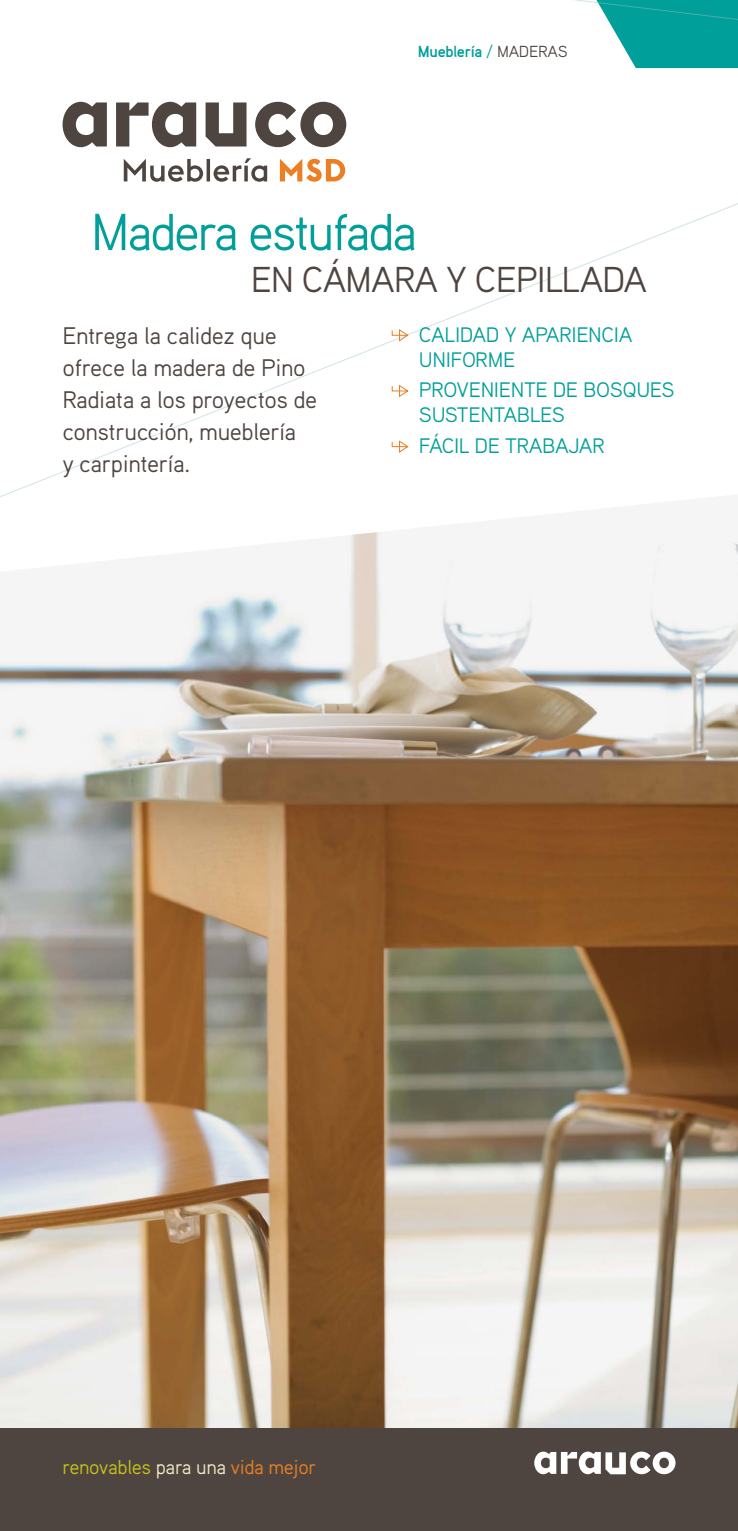
<style>
.page{position:relative;width:738px;height:1531px;background:#fff}
.page>*{position:absolute;margin:0;border:0;box-sizing:border-box;transform-origin:0 0}
.t1{font:52px "Aaux Pro OT";letter-spacing:-.05em;color:#009f9a}
.t2{font:36px "Aaux Pro OT";letter-spacing:-.03em;color:#4e4540}
.t3{font:24px/32px "Aaux Pro OT";letter-spacing:-.02em;color:#4e4540}
.t4{font:21px/25px "Aaux Pro OT";letter-spacing:-.02em;color:#009f9a}
.t5{font:20px "Aaux Pro OT";letter-spacing:-.02em;color:#c5c218}
.t6{font:700 16px "Aaux Pro OT";letter-spacing:-.02em;color:#009f9a}
.s1{font-weight:400}
.s2{font-weight:400;color:#4e4540}
.s3{color:#f3e9c5}
.s4{color:#ec7e23}
</style>
<div class="page">
<svg style="left:255px;top:0;width:482px;height:147px"></svg>
<svg style="left:62px;top:102px;width:45px;height:45px"></svg>
<svg style="left:116px;top:102px;width:80px;height:45px"></svg>
<svg style="left:205px;top:102px;width:41px;height:44px"></svg>
<svg style="left:391px;top:329px;width:18px;height:13px"></svg>
<svg style="left:391px;top:384px;width:18px;height:13px"></svg>
<svg style="left:391px;top:440px;width:18px;height:13px"></svg>
<img style="left:0;top:494px;width:737px;height:935px">
<div style="left:0;top:1429px;width:737px;height:102px;background:#4e4540"></div>
<svg style="left:534px;top:1451px;width:141px;height:23px"></svg>
<svg style="left:280px;top:159px;width:65px;height:23px"></svg>
<svg style="left:124px;top:158px;width:143px;height:24px"></svg>
<p class="t6" style="left:417px;top:41px;width:151px">Mueblería <span class="s1">/</span> <span class="s2">MADERAS</span></p>
<h1 class="t1" style="left:91px;top:199px;width:328px">Madera estufada</h1>
<h2 class="t2" style="left:250px;top:257px;width:397px">EN CÁMARA Y CEPILLADA</h2>
<p class="t4" style="left:418px;top:321px;width:215px">CALIDAD Y APARIENCIA<br>UNIFORME</p>
<p class="t4" style="left:418px;top:377px;width:257px">PROVENIENTE DE BOSQUES<br>SUSTENTABLES</p>
<p class="t4" style="left:418px;top:433px;width:187px">FÁCIL DE TRABAJAR</p>
<p class="t3" style="left:62px;top:319px;width:256px">Entrega la calidez que ofrece la madera de Pino<br>Radiata a los proyectos de construcción, mueblería<br>y carpintería.</p>
<p class="t5" style="left:62px;top:1455px;width:255px">renovables <span class="s3">para una</span> <span class="s4">vida mejor</span></p>
</div>
